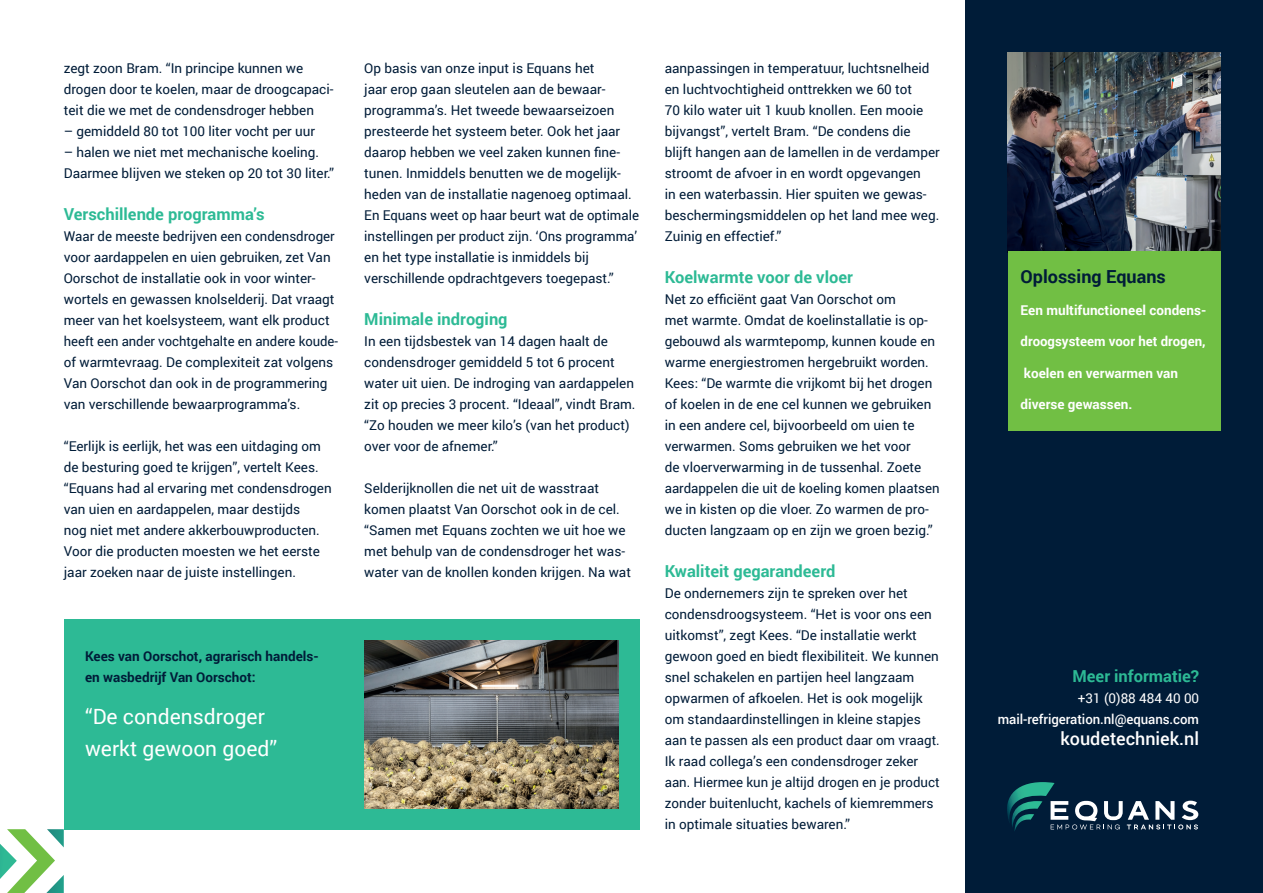
<style>
.page{position:relative;width:1263px;height:893px;background:#fff}
.page>*{position:absolute;margin:0;border:0;box-sizing:border-box;transform-origin:0 0}
.body{font:21px/31.5px "Roboto";color:#fff}
.body-2{font:500 18px "Roboto";color:#fff}
.t1{font:700 18px "Roboto";color:#001c38}
.t2{font:700 16.5px "Roboto";color:#2dba95}
.t3{font:13.5px/21px "Roboto";color:#001c38}
.t4{font:700 13.5px "Roboto";color:#fff}
.koppen_wit_28pt{font:700 13.5px/21px "Roboto";color:#001c38}
.body-3{font:500 13.5px "Roboto";letter-spacing:-.005em;color:#fff}
.t5{font:13.5px "Roboto";color:#fff}
</style>
<div class="page">
<div style="left:965px;top:0;width:298px;height:893px;background:#001c38"></div>
<svg style="left:1007px;top:782px;width:191px;height:49px"></svg>
<div style="left:64px;top:619px;width:575px;height:210px;background:#2dba95"></div>
<img style="left:1008px;top:52px;width:212px;height:199px">
<div style="left:1008px;top:251px;width:212px;height:179px;background:#71bf44"></div>
<svg style="left:0;top:829px;width:64px;height:64px"></svg>
<img style="left:364px;top:640px;width:254px;height:168px">
<p class="t3" style="left:64px;top:57px;width:271px">zegt zoon Bram. “In principe kunnen we drogen door te koelen, maar de droogcapaci-</p>
<p class="t3" style="left:64px;top:99px;width:252px">teit die we met de condensdroger hebben</p>
<p class="t3" style="left:64px;top:120px;width:253px">– gemiddeld 80 tot 100 liter vocht per uur</p>
<p class="t3" style="left:64px;top:141px;width:272px">– halen we niet met mechanische koeling.<br>Daarmee blijven we steken op 20 tot 30 liter.”</p>
<p class="t2" style="left:64px;top:203px;width:202px">Verschillende programma’s</p>
<p class="t3" style="left:64px;top:225px;width:276px">Waar de meeste bedrijven een condensdroger voor aardappelen en uien gebruiken, zet Van Oorschot de installatie ook in voor winter&shy;wortels en gewassen knolselderij. Dat vraagt meer van het koelsysteem, want elk product heeft een ander vochtgehalte en andere koude&shy;of warmtevraag. De complexiteit zat volgens Van Oorschot dan ook in de programmering van verschillende bewaarprogramma’s.</p>
<p class="t3" style="left:64px;top:435px;width:269px">“Eerlijk is eerlijk, het was een uitdaging om de besturing goed te krijgen”, vertelt Kees. “Equans had al ervaring met condensdrogen van uien en aardappelen, maar destijds</p>
<p class="t3" style="left:64px;top:519px;width:258px;text-align:justify">nog niet met andere akkerbouwproducten.<br>Voor die producten moesten we het eerste jaar zoeken naar de juiste instellingen.</p>
<p class="t3" style="left:364px;top:57px;width:232px">Op basis van onze input is Equans het</p>
<p class="t3" style="left:364px;top:78px;width:243px">jaar erop gaan sleutelen aan de bewaar-</p>
<p class="t3" style="left:364px;top:99px;width:257px">programma’s. Het tweede bewaarseizoen presteerde het systeem beter. Ook het jaar daarop hebben we veel zaken kunnen fine-</p>
<p class="t3" style="left:364px;top:162px;width:258px">tunen. Inmiddels benutten we de mogelijk-</p>
<p class="t3" style="left:364px;top:183px;width:276px">heden van de installatie nagenoeg optimaal.<br>En Equans weet op haar beurt wat de optimale</p>
<p class="t3" style="left:364px;top:225px;width:274px">instellingen per product zijn. ‘Ons programma’ en het type installatie is inmiddels bij</p>
<p class="t3" style="left:364px;top:267px;width:251px">verschillende opdrachtgevers toegepast.”</p>
<p class="t2" style="left:364px;top:308px;width:145px">Minimale indroging</p>
<p class="t3" style="left:364px;top:330px;width:245px">In een tijdsbestek van 14 dagen haalt de</p>
<p class="t3" style="left:364px;top:351px;width:273px">condensdroger gemiddeld 5 tot 6 procent water uit uien. De indroging van aardappelen zit op precies 3 procent. “Ideaal”, vindt Bram. “Zo houden we meer kilo’s (van het product) over voor de afnemer.”</p>
<p class="t3" style="left:364px;top:477px;width:268px">Selderijknollen die net uit de wasstraat komen plaatst Van Oorschot ook in de cel. “Samen met Equans zochten we uit hoe we met behulp van de condensdroger het was&shy;water van de knollen konden krijgen. Na wat</p>
<p class="koppen_wit_28pt" style="left:85px;top:645px;width:235px">Kees van Oorschot, agrarisch handels&shy;en wasbedrijf Van Oorschot:</p>
<p class="body" style="left:85px;top:700px;width:194px">“De condensdroger werkt gewoon goed”</p>
<p class="t3" style="left:665px;top:57px;width:266px">aanpassingen in temperatuur, luchtsnelheid en luchtvochtigheid onttrekken we 60 tot</p>
<p class="t3" style="left:665px;top:99px;width:276px">70 kilo water uit 1 kuub knollen. Een mooie bijvangst”, vertelt Bram. “De condens die blijft hangen aan de lamellen in de verdamper stroomt de afvoer in en wordt opgevangen</p>
<p class="t3" style="left:665px;top:183px;width:276px">in een waterbassin. Hier spuiten we gewas&shy;beschermingsmiddelen op het land mee weg.<br>Zuinig en effectief.”</p>
<p class="t2" style="left:665px;top:266px;width:190px">Koelwarmte voor de vloer</p>
<p class="t3" style="left:665px;top:288px;width:233px">Net zo efficiënt gaat Van Oorschot om</p>
<p class="t3" style="left:665px;top:309px;width:272px">met warmte. Omdat de koelinstallatie is op&shy;gebouwd als warmtepomp, kunnen koude en warme energiestromen hergebruikt worden.<br>Kees: “De warmte die vrijkomt bij het drogen of koelen in de ene cel kunnen we gebruiken in een andere cel, bijvoorbeeld om uien te verwarmen. Soms gebruiken we het voor</p>
<p class="t3" style="left:665px;top:456px;width:258px">de vloerverwarming in de tussenhal. Zoete</p>
<p class="t3" style="left:665px;top:477px;width:276px">aardappelen die uit de koeling komen plaatsen</p>
<p class="t3" style="left:665px;top:498px;width:269px">we in kisten op die vloer. Zo warmen de pro&shy;ducten langzaam op en zijn we groen bezig.”</p>
<p class="t2" style="left:665px;top:560px;width:172px">Kwaliteit gegarandeerd</p>
<p class="t3" style="left:665px;top:582px;width:276px">De ondernemers zijn te spreken over het condensdroogsysteem. “Het is voor ons een uitkomst”, zegt Kees. “De installatie werkt gewoon goed en biedt flexibiliteit. We kunnen snel schakelen en partijen heel langzaam</p>
<p class="t3" style="left:665px;top:687px;width:276px">opwarmen of afkoelen. Het is ook mogelijk om standaardinstellingen in kleine stapjes aan te passen als een product daar om vraagt.</p>
<p class="t3" style="left:665px;top:750px;width:276px">Ik raad collega’s een condensdroger zeker aan. Hiermee kun je altijd drogen en je product</p>
<p class="t3" style="left:665px;top:792px;width:270px">zonder buitenlucht, kachels of kiemremmers in optimale situaties bewaren.”</p>
<p class="t1" style="left:1020px;top:264px;width:147px">Oplossing Equans</p>
<p class="t4" style="left:1020px;top:300px;width:187px">Een multifunctioneel condens-</p>
<p class="t4" style="left:1020px;top:332px;width:187px">droogsysteem voor het drogen,</p>
<p class="t4" style="left:1024px;top:363px;width:156px">koelen en verwarmen van</p>
<p class="t4" style="left:1020px;top:395px;width:113px">diverse gewassen.</p>
<p class="t2" style="left:1072px;top:665px;width:128px">Meer informatie?</p>
<p class="t5" style="left:1078px;top:689px;width:123px">+31 (0)88 484 40 00</p>
<p class="body-3" style="left:998px;top:710px;width:203px">mail-refrigeration.nl@equans.com</p>
<p class="body-2" style="left:1060px;top:726px;width:140px">koudetechniek.nl</p>
</div>
